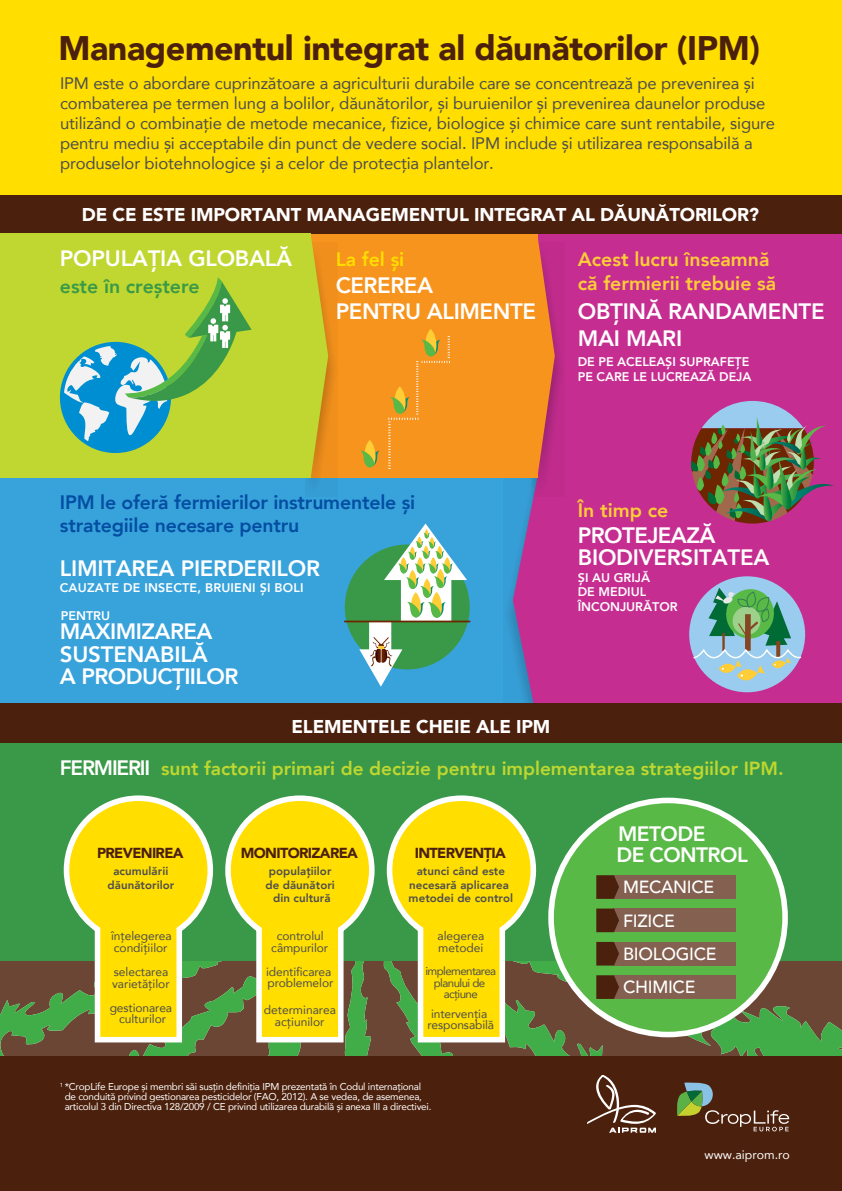
<style>
.page{position:relative;width:842px;height:1191px;background:#fff}
.page>*{position:absolute;margin:0;border:0;box-sizing:border-box;transform-origin:0 0}
.t1{font:900 34px "Avenir";letter-spacing:-.01em;color:#4b200c}
.t2{font:800 22.25px/22.2px "Avenir";letter-spacing:-.01em;color:#fff}
.t3{font:800 20.85px/20.9px "Avenir";letter-spacing:-.025em;color:#fff}
.t4{font:800 19.45px/23.4px "Avenir";letter-spacing:-.01em;color:#034ea2}
.t5{font:800 19.45px/23.4px "Avenir";color:#ffce36}
.t6{font:800 19.45px "Avenir";color:#3a9948}
.t7{font:800 19.45px "Avenir";color:#ffde00}
.t8{font:800 19px "Avenir";color:#bfd730}
.t9{font:900 18.5px "Avenir";letter-spacing:-.01em;color:#fff}
.t10{font:500 17.6px "Avenir";letter-spacing:-.02em;color:#fff}
.t11{font:16.65px/20px "Avenir";letter-spacing:-.01em;color:#4d4d4f}
.t12{font:900 14.5px "Avenir";letter-spacing:-.045em;color:#4b200c}
.t13{font:800 12.5px/15px "Avenir";color:#fff}
.t14{font:12.35px "Avenir";color:#fff}
.t15{font:12px/12px "Avenir";letter-spacing:-.005em;color:#4d4d4f}
.t16{font:800 11.5px/13.8px "Avenir";letter-spacing:.005em;color:#4d4d4f;text-align:center}
.t17{font:11.5px/11.5px "Avenir";letter-spacing:-.05em;color:#4d4d4f;text-align:center}
.t18{font:9.9px/9.9px "Avenir";letter-spacing:-.02em;color:#fff}
.s1{font-size:20.85px;color:#fff}
</style>
<div class="page">
<div style="left:0;top:478px;width:559px;height:244px;background:#38a2db"></div>
<div style="left:513px;top:234px;width:329px;height:470px;background:#c62d91"></div>
<svg style="left:532px;top:242px;width:33px;height:255px;background:#ba2c8b"></svg>
<svg style="left:537px;top:234px;width:18px;height:244px;background:#d65e50"></svg>
<div style="left:246px;top:234px;width:291px;height:244px;background:#f7941d"></div>
<svg style="left:691px;top:401px;width:143px;height:122px;background:#876266"></svg>
<svg style="left:307px;top:317px;width:29px;height:172px;fill:#ed8f1c"></svg>
<svg style="left:311px;top:237px;width:17px;height:241px"></svg>
<div style="left:0;top:194px;width:842px;height:40px;background:#4b200c"></div>
<div style="left:0;top:234px;width:311px;height:244px;background:#bfd730"></div>
<svg style="left:360px;top:440px;width:20px;height:27px"></svg>
<svg style="left:388px;top:329px;width:62px;height:140px"></svg>
<div style="left:689px;top:576px;width:116px;height:116px;background:#9ce;border-radius:50%"></div>
<svg style="left:692px;top:586px;width:111px;height:102px"></svg>
<svg style="left:344px;top:523px;width:127px;height:163px"></svg>
<hr style="left:345px;top:620px;width:125px;height:2px;background:#6e2600">
<svg style="left:0;top:960px;width:55px;height:96px;background:#5f663c"></svg>
<div style="left:0;top:741px;width:842px;height:219px;background:#3a9948"></div>
<div style="left:0;top:0;width:842px;height:194px;background:#ffde00"></div>
<div style="left:0;top:704px;width:842px;height:39px;background:#4b200c"></div>
<div style="left:0;top:1056px;width:842px;height:135px;background:#4b200c"></div>
<svg style="left:55px;top:795px;width:787px;height:338px"></svg>
<svg style="left:59px;top:277px;width:193px;height:176px"></svg>
<h1 class="t1" style="left:58px;top:19px;width:703px">Managementul integrat al dăunătorilor (IPM)</h1>
<p class="t11" style="left:60px;top:72px;width:717px">IPM este o abordare cuprinzătoare a agriculturii durabile care se concentrează pe prevenirea și combaterea pe termen lung a bolilor, dăunătorilor, și buruienilor și prevenirea daunelor produse utilizând o combinație de metode mecanice, fizice, biologice și chimice care sunt rentabile, sigure pentru mediu și acceptabile din punct de vedere social. IPM include și utilizarea responsabilă a produselor biotehnologice și a celor de protecția plantelor.</p>
<p class="t9" style="left:82px;top:199px;width:679px">DE CE ESTE IMPORTANT MANAGEMENTUL INTEGRAT AL DĂUNĂTORILOR?</p>
<h2 class="t2" style="left:60px;top:247px;width:234px">POPULAȚIA GLOBALĂ</h2>
<p class="t6" style="left:60px;top:271px;width:141px">este în creștere</p>
<p class="t7" style="left:336px;top:244px;width:70px">La fel și</p>
<h2 class="t2" style="left:336px;top:271px;width:202px;line-height:26.6px">CEREREA<br>PENTRU ALIMENTE</h2>
<p class="t5" style="left:578px;top:248px;width:200px">Acest lucru înseamnă că fermierii trebuie să</p>
<h2 class="t2" style="left:578px;top:298px;width:248px;line-height:26.6px">OBȚINĂ RANDAMENTE<br>MAI MARI</h2>
<p class="t4" style="left:60px;top:490px;width:357px">IPM le oferă fermierilor instrumentele și strategiile necesare pentru</p>
<h2 class="t2" style="left:60px;top:557px;width:262px">LIMITAREA PIERDERILOR</h2>
<p class="t13" style="left:60px;top:580px;width:245px">CAUZATE DE INSECTE, BRUIENI ȘI BOLI</p>
<h2 class="t2" style="left:60px;top:620px;width:180px">MAXIMIZAREA<br>SUSTENABILĂ<br>A PRODUCȚIILOR</h2>
<p class="t13" style="left:61px;top:608px;width:51px">PENTRU</p>
<p class="t13" style="left:578px;top:354px;width:175px">DE PE ACELEAȘI SUPRAFEȚE<br>PE CARE LE LUCREAZĂ DEJA</p>
<p class="t5" style="left:578px;top:498px;width:92px">În timp ce</p>
<h2 class="t2" style="left:578px;top:524px;width:193px">PROTEJEAZĂ<br>BIODIVERSITATEA</h2>
<p class="t13" style="left:578px;top:570px;width:74px">ȘI AU GRIJĂ</p>
<p class="t13" style="left:578px;top:584px;width:101px">DE MEDIUL<br>ÎNCONJURĂTOR</p>
<p class="t9" style="left:291px;top:710px;width:260px">ELEMENTELE CHEIE ALE IPM</p>
<p class="t8" style="left:60px;top:753px;width:725px"><span class="s1">FERMIERII</span> sunt factorii primari de decizie pentru implementarea strategiilor IPM.</p>
<p class="t12" style="left:97px;top:840px;width:88px">PREVENIREA</p>
<p class="t16" style="left:108px;top:864px;width:68px">acumulării dăunătorilor</p>
<p class="t15" style="left:111px;top:929px;width:62px">înțelegerea condițiilor</p>
<p class="t15" style="left:112px;top:965px;width:59px">selectarea varietăților</p>
<p class="t15" style="left:110px;top:1002px;width:64px;line-height:11px;text-align:center">gestionarea culturilor</p>
<p class="t12" style="left:241px;top:840px;width:119px">MONITORIZAREA</p>
<p class="t16" style="left:265px;top:864px;width:71px">populațiilor de dăunători din cultură</p>
<p class="t15" style="left:271px;top:929px;width:58px;text-align:center">controlul câmpurilor</p>
<p class="t15" style="left:266px;top:966px;width:69px;line-height:11px">identificarea problemelor</p>
<p class="t15" style="left:264px;top:1003px;width:74px;text-align:center">determinarea acțiunilor</p>
<p class="t12" style="left:415px;top:840px;width:92px">INTERVENȚIA</p>
<p class="t16" style="left:409px;top:864px;width:106px">atunci când este necesară aplicarea metodei de control</p>
<p class="t15" style="left:437px;top:929px;width:48px">alegerea metodei</p>
<p class="t17" style="left:425px;top:965px;width:72px">implementarea planului de acțiune</p>
<p class="t15" style="left:427px;top:1007px;width:68px;line-height:11px;text-align:center">intervenția responsabilă</p>
<p class="t18" style="left:65px;top:1081px;width:368px;text-indent:-5px"><sup>1</sup> *CropLife Europe și membri săi susțin definiția IPM prezentată în Codul internațional de conduită privind gestionarea pesticidelor (FAO, 2012). A se vedea, de asemenea, articolul 3 din Directiva 128/2009 / CE privind utilizarea durabilă și anexa III a directivei.</p>
<p class="t3" style="left:616px;top:823px;width:133px">METODE<br>DE CONTROL</p>
<p class="t10" style="left:623px;top:872px;width:93px">MECANICE</p>
<p class="t10" style="left:623px;top:905px;width:53px">FIZICE</p>
<p class="t10" style="left:623px;top:938px;width:95px">BIOLOGICE</p>
<p class="t10" style="left:623px;top:972px;width:74px">CHIMICE</p>
<p class="t14" style="left:704px;top:1145px;width:87px">www.aiprom.ro</p>
</div>
